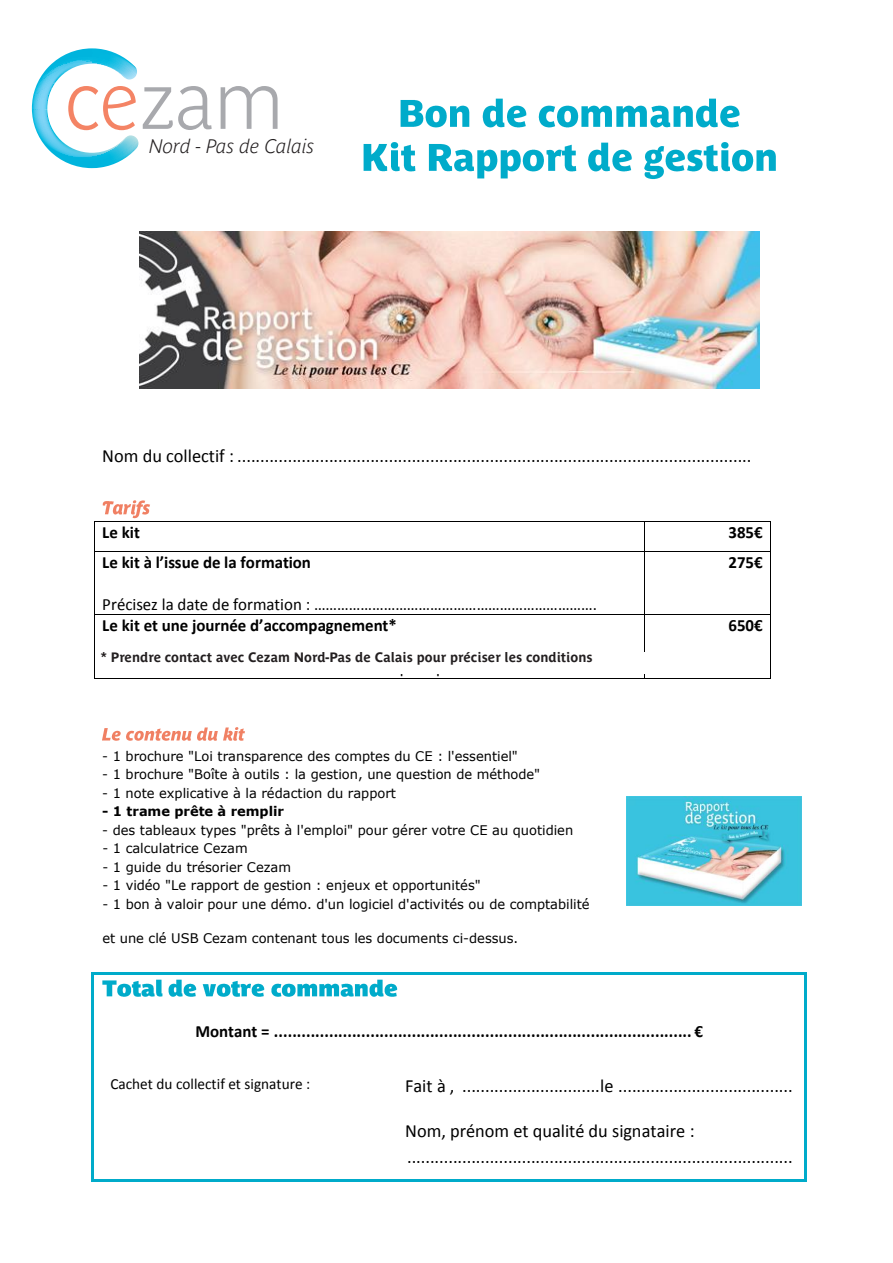
<style>
.page{position:relative;width:893px;height:1263px;background:#fff}
.page>*{position:absolute;margin:0;border:0;box-sizing:border-box;transform-origin:0 0}
.t1{font:700 78.9px "Parisine Plus Std Clair";letter-spacing:-.005em;color:#a8a9ad}
.t2{font:italic 700 19.35px "Parisine Plus Std Clair";color:#231f20}
.t3{font:18.6px/26px "Calibri";color:#000}
.t4{font:700 17.1px "Calibri";color:#000}
.t5{font:17.1px "Calibri";color:#000}
.t6{font:15.45px "Calibri";color:#000}
.t7{font:700 13.5px "Parisine Plus Std";color:#231f20}
.t8{font:13.2px "Verdana";color:#000}
.t9{font:700 13.2px "Verdana";letter-spacing:-.005em;color:#000}
.s1{color:#f48465}
</style>
<div class="page">
<img style="left:400px;top:98px;width:340px;height:30px">
<img style="left:363px;top:142px;width:413px;height:38px">
<img style="left:102px;top:500px;width:48px;height:18px">
<hr style="left:94px;top:521px;width:550px;height:1px;background:#000">
<hr style="left:645px;top:521px;width:125px;height:1px;background:#000">
<svg style="left:94px;top:522px;width:1px;height:29px"></svg>
<hr style="left:94px;top:551px;width:550px;height:1px;background:#000">
<svg style="left:644px;top:521px;width:1px;height:31px"></svg>
<hr style="left:645px;top:551px;width:125px;height:1px;background:#000">
<svg style="left:770px;top:521px;width:1px;height:31px"></svg>
<hr style="left:94px;top:552px;width:1px;height:62px;background:#000">
<hr style="left:644px;top:552px;width:1px;height:62px;background:#000">
<hr style="left:770px;top:552px;width:1px;height:62px;background:#000">
<hr style="left:94px;top:614px;width:550px;height:1px;background:#000">
<hr style="left:645px;top:614px;width:125px;height:1px;background:#000">
<hr style="left:94px;top:615px;width:1px;height:63px;background:#000">
<hr style="left:94px;top:678px;width:550px;height:1px;background:#000">
<hr style="left:644px;top:615px;width:1px;height:63px;background:#000">
<hr style="left:645px;top:678px;width:125px;height:1px;background:#000">
<hr style="left:770px;top:615px;width:1px;height:63px;background:#000">
<img style="left:102px;top:727px;width:143px;height:14px">
<img style="left:102px;top:979px;width:61px;height:18px">
<img style="left:168px;top:979px;width:230px;height:18px">
<hr style="left:94px;top:972px;width:711px;height:2px;background:#00abca">
<hr style="left:92px;top:974px;width:2px;height:47px;background:#00abca">
<hr style="left:805px;top:974px;width:2px;height:47px;background:#00abca">
<hr style="left:92px;top:1021px;width:2px;height:24px;background:#00abca">
<hr style="left:805px;top:1021px;width:2px;height:24px;background:#00abca">
<hr style="left:92px;top:1045px;width:2px;height:41px;background:#00abca">
<hr style="left:805px;top:1045px;width:2px;height:41px;background:#00abca">
<hr style="left:92px;top:1086px;width:2px;height:41px;background:#00abca">
<hr style="left:805px;top:1086px;width:2px;height:41px;background:#00abca">
<hr style="left:92px;top:1127px;width:2px;height:24px;background:#00abca">
<hr style="left:805px;top:1127px;width:2px;height:24px;background:#00abca">
<hr style="left:94px;top:1179px;width:711px;height:2px;background:#00abca">
<hr style="left:92px;top:1151px;width:2px;height:28px;background:#00abca">
<hr style="left:805px;top:1151px;width:2px;height:28px;background:#00abca">
<img style="left:139px;top:231px;width:620px;height:158px">
<img style="left:627px;top:797px;width:175px;height:109px">
<svg style="left:32px;top:48px;width:106px;height:120px"></svg>
<p class="t1" style="left:65px;top:56px;width:221px"><span class="s1">ce</span>zam</p>
<p class="t2" style="left:149px;top:135px;width:167px">Nord - Pas de Calais</p>
<p class="t3" style="left:102px;top:443px;width:651px">Nom du collectif : ................................................................................................................</p>
<p class="t4" style="left:102px;top:521px;width:39px">Le kit</p>
<p class="t4" style="left:728px;top:521px;width:36px">385€</p>
<p class="t4" style="left:102px;top:551px;width:210px">Le kit à l’issue de la formation</p>
<p class="t5" style="left:102px;top:593px;width:496px">Précisez la date de formation : ……………………………………………………………….</p>
<p class="t4" style="left:728px;top:551px;width:36px">275€</p>
<p class="t4" style="left:102px;top:615px;width:296px">Le kit et une journée d’accompagnement*</p>
<p class="t4" style="left:728px;top:615px;width:36px">650€</p>
<p class="t7" style="left:101px;top:649px;width:493px">* Prendre contact avec Cezam Nord-Pas de Calais pour préciser les conditions</p>
<p class="t8" style="left:102px;top:747px;width:417px">- 1 brochure "Loi transparence des comptes du CE : l'essentiel"</p>
<p class="t8" style="left:102px;top:765px;width:439px">- 1 brochure "Boîte à outils : la gestion, une question de méthode"</p>
<p class="t8" style="left:102px;top:784px;width:295px">- 1 note explicative à la rédaction du rapport</p>
<p class="t9" style="left:102px;top:802px;width:183px">- 1 trame prête à remplir</p>
<p class="t8" style="left:102px;top:821px;width:472px">- des tableaux types "prêts à l'emploi" pour gérer votre CE au quotidien</p>
<p class="t8" style="left:102px;top:839px;width:147px">- 1 calculatrice Cezam</p>
<p class="t8" style="left:102px;top:858px;width:190px">- 1 guide du trésorier Cezam</p>
<p class="t8" style="left:102px;top:876px;width:380px">- 1 vidéo "Le rapport de gestion : enjeux et opportunités"</p>
<p class="t8" style="left:102px;top:895px;width:489px">- 1 bon à valoir pour une démo. d'un logiciel d'activités ou de comptabilité</p>
<p class="t8" style="left:102px;top:929px;width:417px">et une clé USB Cezam contenant tous les documents ci-dessus.</p>
<p class="t4" style="left:196px;top:1020px;width:509px">Montant = ........................................................................................... €</p>
<p class="t6" style="left:110px;top:1074px;width:202px">Cachet du collectif et signature :</p>
<p class="t3" style="left:405px;top:1073px;width:389px">Fait à , ..............................le ......................................</p>
<p class="t3" style="left:405px;top:1118px;width:389px">Nom, prénom et qualité du signataire : ....................................................................................</p>
</div>
